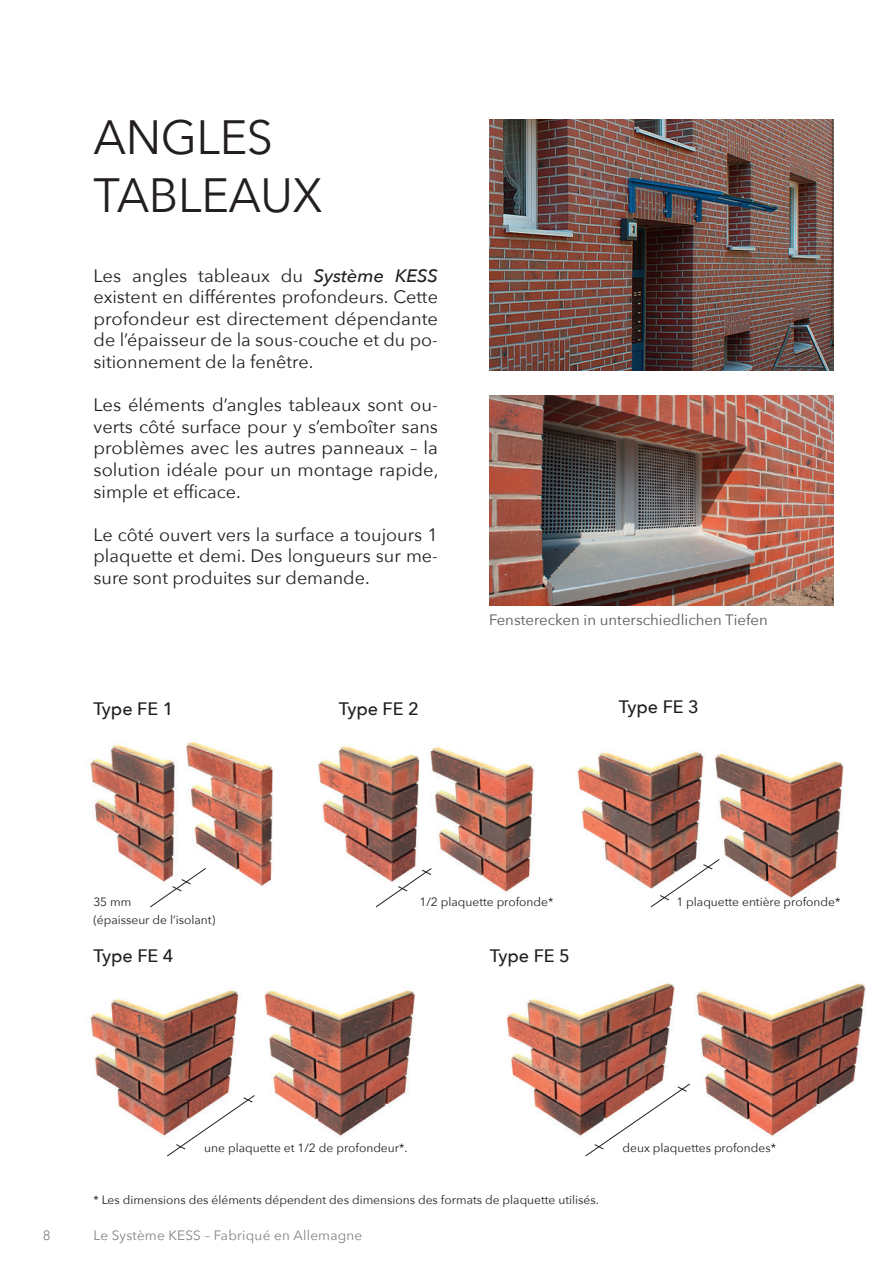
<style>
.page{position:relative;width:893px;height:1263px;background:#fff}
.page>*{position:absolute;margin:0;border:0;box-sizing:border-box;transform-origin:0 0}
.t1{font:48px/57.6px "Avenir Next";letter-spacing:-.01em;color:#231f20}
.t2{font:18px/21.6px "Avenir Next";color:#231f20;text-align:justify}
.t3{font:500 18px "Avenir Next";color:#231f20}
.t4{font:15px "Avenir Next";color:#57585a}
.t5{font:13.5px "Avenir Next";letter-spacing:.015em;color:#808285}
.t6{font:12px/18px "Avenir Next";color:#231f20}
.s1{font-weight:500;font-style:italic}
</style>
<div class="page">
<img style="left:506px;top:983px;width:169px;height:153px">
<img style="left:90px;top:990px;width:149px;height:146px">
<img style="left:696px;top:983px;width:170px;height:153px">
<img style="left:264px;top:990px;width:151px;height:146px">
<img style="left:90px;top:745px;width:86px;height:127px">
<img style="left:577px;top:751px;width:127px;height:137px">
<img style="left:186px;top:741px;width:87px;height:145px">
<img style="left:715px;top:753px;width:129px;height:145px">
<img style="left:317px;top:746px;width:103px;height:125px">
<img style="left:430px;top:747px;width:104px;height:145px">
<img style="left:489px;top:395px;width:344px;height:211px">
<img style="left:489px;top:119px;width:344px;height:252px">
<svg style="left:149px;top:867px;width:58px;height:41px"></svg>
<svg style="left:375px;top:867px;width:57px;height:41px"></svg>
<svg style="left:650px;top:858px;width:70px;height:50px"></svg>
<svg style="left:584px;top:1083px;width:106px;height:74px"></svg>
<svg style="left:166px;top:1094px;width:89px;height:63px"></svg>
<h1 class="t1" style="left:94px;top:107px;width:231px">ANGLES<br>TABLEAUX</h1>
<p class="t2" style="left:94px;top:264px;width:346px">Les angles tableaux du <span class="s1">Système KESS </span>existent en différentes profondeurs. Cette profondeur est directement dépendante de l’épaisseur de la sous-couche et du po&shy;sitionnement de la fenêtre.</p>
<p class="t2" style="left:94px;top:393px;width:346px">Les éléments d’angles tableaux sont ou&shy;verts côté surface pour y s’emboîter sans problèmes avec les autres panneaux – la solution idéale pour un montage rapide, simple et efficace.</p>
<p class="t2" style="left:94px;top:523px;width:346px">Le côté ouvert vers la surface a toujours 1 plaquette et demi. Des longueurs sur me&shy;sure sont produites sur demande.</p>
<p class="t4" style="left:489px;top:607px;width:280px">Fensterecken in unterschiedlichen Tiefen</p>
<p class="t3" style="left:93px;top:693px;width:82px">Type FE 1</p>
<p class="t3" style="left:619px;top:691px;width:82px">Type FE 3</p>
<p class="t3" style="left:339px;top:693px;width:82px">Type FE 2</p>
<p class="t6" style="left:93px;top:893px;width:123px">35 mm<br>(épaisseur de l’isolant)</p>
<p class="t6" style="left:676px;top:893px;width:166px">1 plaquette entière profonde*</p>
<p class="t6" style="left:419px;top:893px;width:135px">1/2 plaquette profonde*</p>
<p class="t3" style="left:94px;top:940px;width:82px">Type FE 4</p>
<p class="t3" style="left:490px;top:940px;width:82px">Type FE 5</p>
<p class="t6" style="left:204px;top:1138px;width:205px">une plaquette et 1/2 de profondeur*.</p>
<p class="t6" style="left:622px;top:1138px;width:155px">deux plaquettes profondes*</p>
<p class="t6" style="left:93px;top:1190px;width:507px">* Les dimensions des éléments dépendent des dimensions des formats de plaquette utilisés.</p>
<p class="t5" style="left:43px;top:1224px;width:9px">8</p>
<p class="t5" style="left:94px;top:1224px;width:270px">Le Système KESS – Fabriqué en Allemagne</p>
</div>
